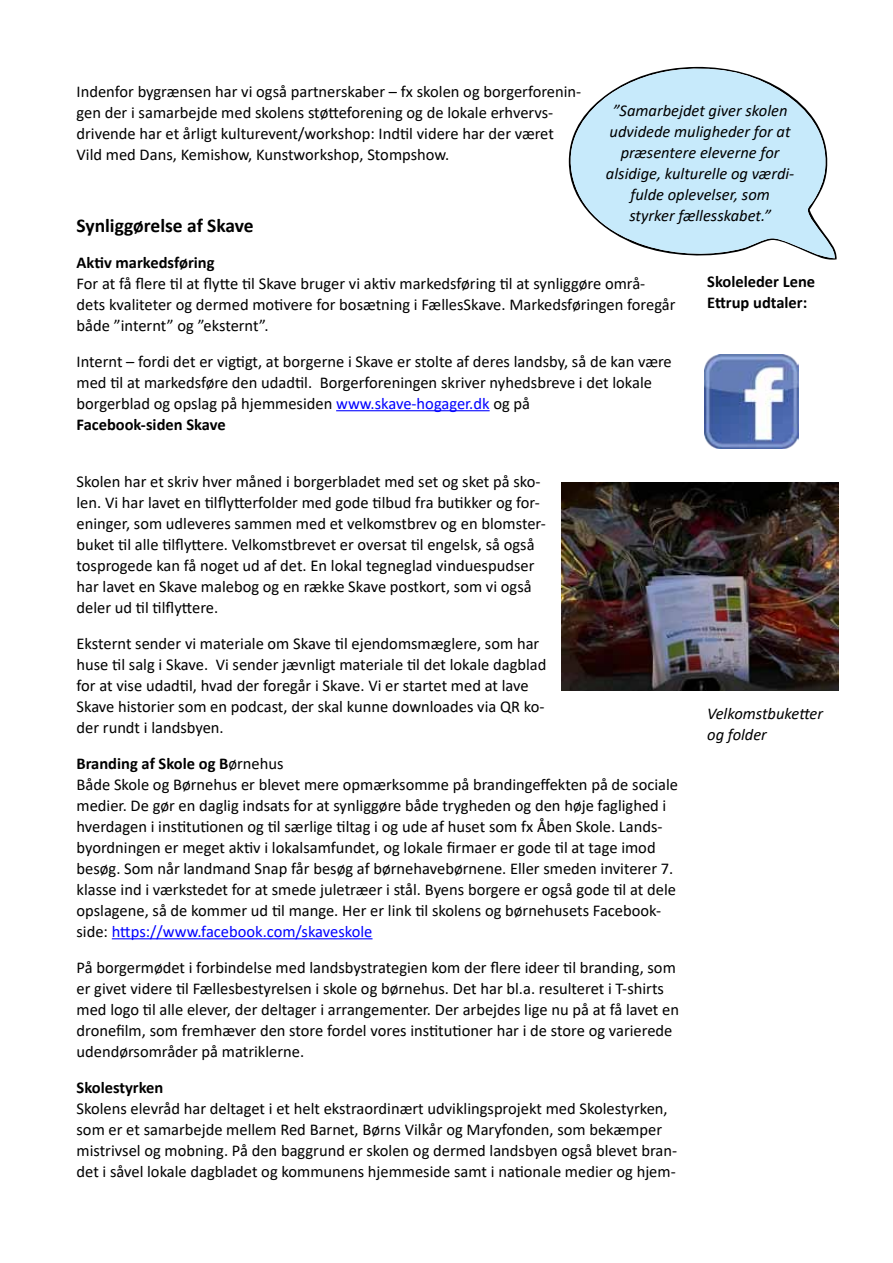
<style>
.page{position:relative;width:893px;height:1263px;background:#fff}
.page>*{position:absolute;margin:0;border:0;box-sizing:border-box;transform-origin:0 0}
.t1{font:700 19.5px "Calibri";color:#000}
.t2{font:16.5px/21px "Calibri";color:#000}
.t3{font:italic 16.5px/21px "Calibri";color:#000;text-align:center}
.t4{font:700 16.5px/21px "Calibri";color:#000}
.s1{color:#00f}
.s2{font-weight:700}
</style>
<div class="page">
<svg style="left:568px;top:66px;width:267px;height:192px;fill:#c7eafb"></svg>
<hr style="left:336px;top:410px;width:154px;height:1px;background:#00f">
<hr style="left:112px;top:938px;width:261px;height:1px;background:#00f">
<img style="left:562px;top:483px;width:276px;height:207px">
<img style="left:705px;top:355px;width:94px;height:94px">
<p class="t2" style="left:77px;top:80px;width:506px">Indenfor bygrænsen har vi også partnerskaber – fx skolen og borgerforenin&shy;gen der i samarbejde med skolens støtteforening og de lokale erhvervs&shy;drivende har et årligt kulturevent/workshop: Indtil videre har der været Vild med Dans, Kemishow, Kunstworkshop, Stompshow.</p>
<p class="t3" style="left:606px;top:99px;width:190px">”Samarbejdet giver skolen udvidede muligheder for at præsentere eleverne for alsidige, kulturelle og værdi&shy;fulde oplevelser, som styrker fællesskabet.”</p>
<p class="t1" style="left:77px;top:212px;width:179px">Synliggørelse af Skave</p>
<p class="t4" style="left:77px;top:252px;width:140px">Aktiv markedsføring</p>
<p class="t2" style="left:77px;top:272px;width:600px">For at få flere til at flytte til Skave bruger vi aktiv markedsføring til at synliggøre områ&shy;dets kvaliteter og dermed motivere for bosætning i FællesSkave. Markedsføringen foregår både ”internt” og ”eksternt”.</p>
<p class="t2" style="left:77px;top:350px;width:597px">Internt – fordi det er vigtigt, at borgerne i Skave er stolte af deres landsby, så de kan være med til at markedsføre den udadtil. Borgerforeningen skriver nyhedsbreve i det lokale borgerblad og opslag på hjemmesiden <span class="s1">www.skave-hogager.dk</span> og på<br><span class="s2">Facebook-siden Skave</span></p>
<p class="t4" style="left:707px;top:271px;width:110px">Skoleleder Lene<br>Ettrup udtaler:</p>
<p class="t2" style="left:77px;top:470px;width:471px">Skolen har et skriv hver måned i borgerbladet med set og sket på sko&shy;len. Vi har lavet en tilflytterfolder med gode tilbud fra butikker og for&shy;eninger, som udleveres sammen med et velkomstbrev og en blomster&shy;buket til alle tilflyttere. Velkomstbrevet er oversat til engelsk, så også tosprogede kan få noget ud af det. En lokal tegneglad vinduespudser har lavet en Skave malebog og en række Skave postkort, som vi også deler ud til tilflyttere.</p>
<p class="t2" style="left:77px;top:633px;width:471px">Eksternt sender vi materiale om Skave til ejendomsmæglere, som har huse til salg i Skave. Vi sender jævnligt materiale til det lokale dagblad for at vise udadtil, hvad der foregår i Skave. Vi er startet med at lave Skave historier som en podcast, der skal kunne downloades via QR ko&shy;der rundt i landsbyen.</p>
<p class="t2" style="left:77px;top:753px;width:603px"><span class="s2">Branding af Skole og B</span>ørnehus<br>Både Skole og Børnehus er blevet mere opmærksomme på brandingeffekten på de sociale medier. De gør en daglig indsats for at synliggøre både trygheden og den høje faglighed i hverdagen i institutionen og til særlige tiltag i og ude af huset som fx Åben Skole. Lands&shy;byordningen er meget aktiv i lokalsamfundet, og lokale firmaer er gode til at tage imod besøg. Som når landmand Snap får besøg af børnehavebørnene. Eller smeden inviterer 7. klasse ind i værkstedet for at smede juletræer i stål. Byens borgere er også gode til at dele opslagene, så de kommer ud til mange. Her er link til skolens og børnehusets Facebook&shy;side: <span class="s1">https://www.facebook.com/skaveskole</span></p>
<p class="t2" style="left:77px;top:957px;width:604px">På borgermødet i forbindelse med landsbystrategien kom der flere ideer til branding, som er givet videre til Fællesbestyrelsen i skole og børnehus. Det har bl.a. resulteret i T-shirts med logo til alle elever, der deltager i arrangementer. Der arbejdes lige nu på at få lavet en dronefilm, som fremhæver den store fordel vores institutioner har i de store og varierede udendørsområder på matriklerne.</p>
<p class="t4" style="left:77px;top:1077px;width:88px">Skolestyrken</p>
<p class="t2" style="left:77px;top:1098px;width:602px">Skolens elevråd har deltaget i et helt ekstraordinært udviklingsprojekt med Skolestyrken, som er et samarbejde mellem Red Barnet, Børns Vilkår og Maryfonden, som bekæmper mistrivsel og mobning. På den baggrund er skolen og dermed landsbyen også blevet bran&shy;det i såvel lokale dagbladet og kommunens hjemmeside samt i nationale medier og hjem-</p>
<p class="t3" style="left:707px;top:703px;width:117px;text-align:left">Velkomstbuketter og folder</p>
</div>
